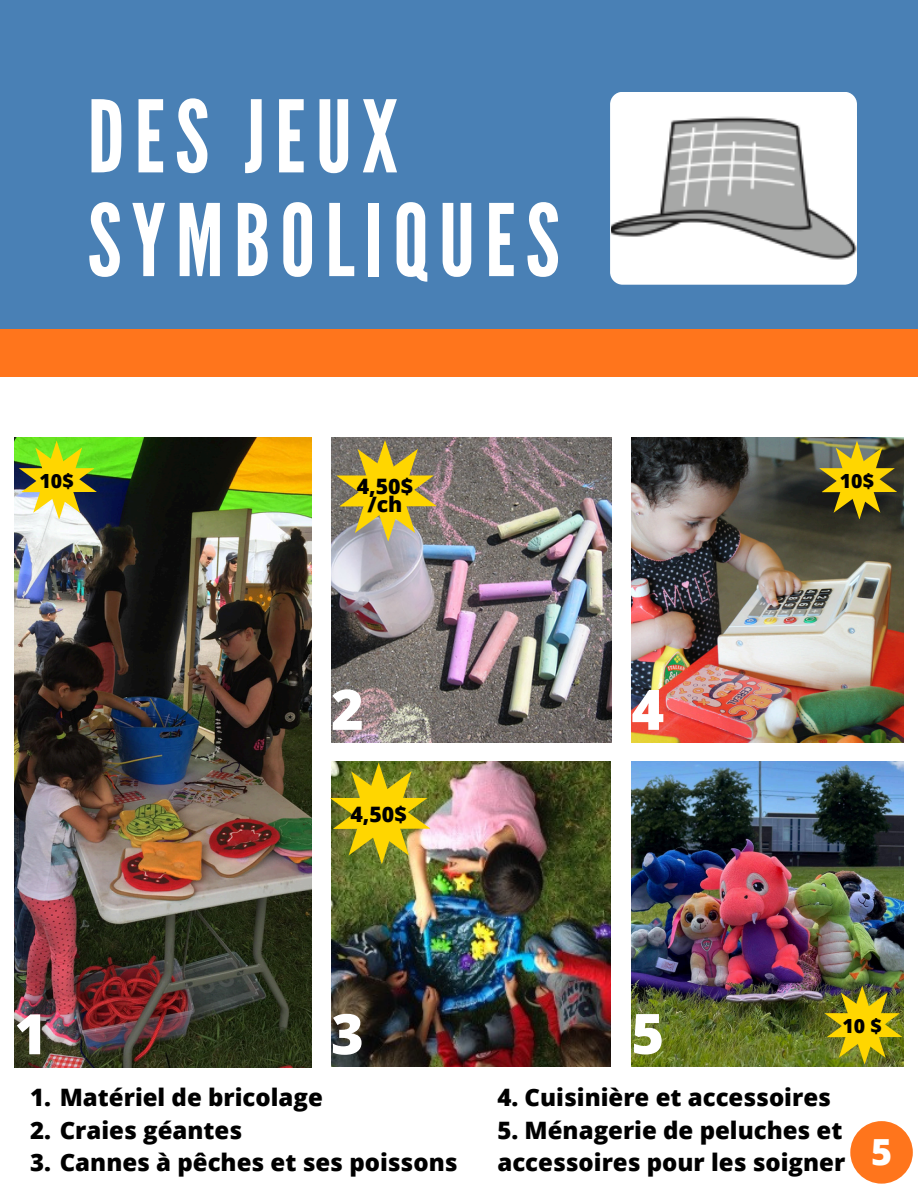
<style>
.page{position:relative;width:918px;height:1188px;background:#fff}
.page>*{position:absolute;margin:0;border:0;box-sizing:border-box;transform-origin:0 0}
.t1{font:99.6px/103.6px "League Gothic";letter-spacing:.1em;color:#fff}
.t2{font:800 55.95px "Open Sans";color:#fff}
.t3{font:800 36px "Open Sans";color:#fff}
.t4{font:800 24px/32.7px "Open Sans";color:#000}
.t5{font:800 21.3px "Open Sans";color:#000}
.t6{font:800 19.5px "Open Sans";color:#000}
</style>
<div class="page">
<div style="left:0;top:144px;width:918px;height:233px;background:#ff751c"></div>
<div style="left:0;top:0;width:918px;height:329px;background:#4980b5"></div>
<img style="left:14px;top:437px;width:297px;height:630px">
<img style="left:331px;top:437px;width:280px;height:305px">
<img style="left:331px;top:761px;width:279px;height:305px">
<img style="left:631px;top:437px;width:273px;height:305px">
<div style="left:610px;top:92px;width:247px;height:193px;background:#fff;border-radius:13px"></div>
<img style="left:611px;top:116px;width:245px;height:144px">
<img style="left:631px;top:762px;width:273px;height:305px">
<svg style="left:19px;top:441px;width:78px;height:79px"></svg>
<svg style="left:819px;top:441px;width:78px;height:79px"></svg>
<img style="left:824px;top:986px;width:78px;height:79px">
<svg style="left:336px;top:440px;width:101px;height:102px"></svg>
<img style="left:330px;top:762px;width:101px;height:102px">
<div style="left:850px;top:1121px;width:63px;height:63px;background:#ff751c;border-radius:50%"></div>
<p class="t1" style="left:88px;top:87px;width:474px">DES JEUX<br>SYMBOLIQUES</p>
<p class="t6" style="left:40px;top:467px;width:36px">10$</p>
<p class="t6" style="left:840px;top:467px;width:36px">10$</p>
<p class="t5" style="left:357px;top:471px;width:58px">4,50$</p>
<p class="t5" style="left:367px;top:489px;width:37px">/ch</p>
<p class="t2" style="left:331px;top:670px;width:34px">2</p>
<p class="t5" style="left:350px;top:800px;width:58px">4,50$</p>
<p class="t2" style="left:631px;top:670px;width:34px">4</p>
<p class="t2" style="left:14px;top:995px;width:34px">1</p>
<p class="t2" style="left:331px;top:995px;width:34px">3</p>
<p class="t4" style="left:30px;top:1081px;width:294px">1. Matériel de bricolage</p>
<p class="t4" style="left:30px;top:1113px;width:214px">2. Craies géantes</p>
<p class="t4" style="left:30px;top:1146px;width:429px">3. Cannes à pêches et ses poissons</p>
<p class="t2" style="left:631px;top:994px;width:34px">5</p>
<p class="t6" style="left:843px;top:1012px;width:41px">10 $</p>
<p class="t4" style="left:497px;top:1081px;width:335px">4. Cuisinière et accessoires</p>
<p class="t4" style="left:497px;top:1113px;width:349px">5. Ménagerie de peluches et accessoires pour les soigner</p>
<p class="t3" style="left:871px;top:1127px;width:23px">5</p>
</div>
